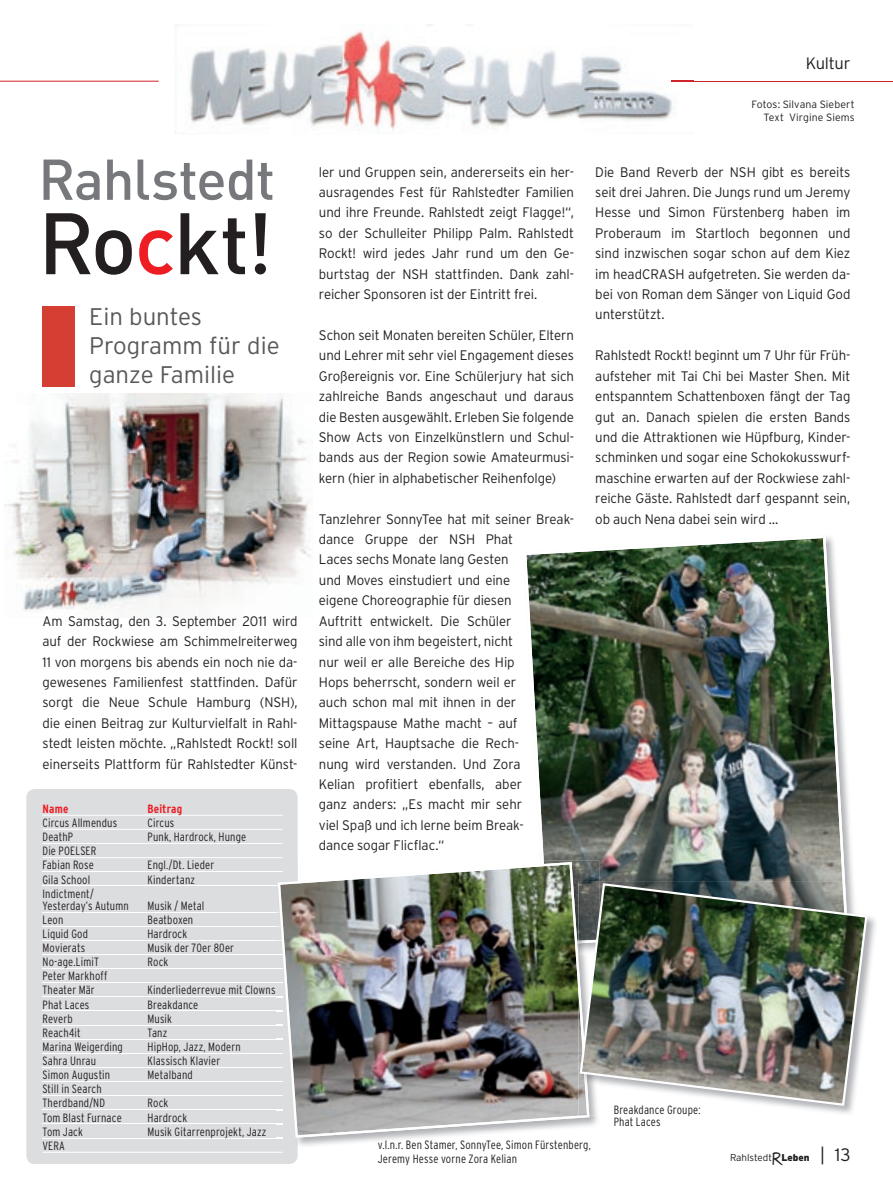
<style>
.page{position:relative;width:893px;height:1191px;background:#fff}
.page>*{position:absolute;margin:0;border:0;box-sizing:border-box;transform-origin:0 0}
.t1{font:85.65px "DIN Medium Alternate";letter-spacing:-.025em;color:#231f20}
.t2{font:56.55px "DIN Medium Alternate";letter-spacing:-.02em;color:#76787b}
.t3{font:300 24px/28.8px "Interstate";color:#57585a}
.t4{font:300 16.5px "Interstate";letter-spacing:-.015em;color:#231f20}
.t5{font:300 13.8px/20.4px "Interstate";letter-spacing:-.005em;color:#231f20;text-align:justify;scale:.96 1}
.t6{font:300 condensed 12px/14.1px "Interstate";letter-spacing:.015em;color:#231f20}
.t7{font:700 condensed 12px "Interstate";letter-spacing:.015em;color:#ee1d23}
.t8{font:300 10.5px/13.5px "Interstate";letter-spacing:.005em;color:#231f20;text-align:right}
.t9{font:300 9.9px "Interstate";color:#231f20}
.s1{color:#ee1d23}
.s2{font-family:"Veneto Handwriting";font-weight:400;font-size:19.65px}
.s3{font-weight:900}
.s4{font-size:18px}
</style>
<div class="page">
<img style="left:5px;top:393px;width:306px;height:218px">
<img style="left:526px;top:537px;width:322px;height:345px">
<hr style="left:0;top:81px;width:159px;height:1px;background:#d1232a">
<hr style="left:672px;top:81px;width:221px;height:1px;background:#d1232a">
<div style="left:43px;top:306px;width:32px;height:81px;background:#d53f33"></div>
<div style="left:26px;top:789px;width:272px;height:375px;background:#dcdddf;border-radius:9px"></div>
<hr style="left:43px;top:815px;width:240px;height:1px;background:#fff">
<hr style="left:43px;top:829px;width:240px;height:1px;background:#fff">
<hr style="left:43px;top:843px;width:240px;height:1px;background:#fff">
<hr style="left:43px;top:857px;width:240px;height:1px;background:#fff">
<hr style="left:43px;top:871px;width:240px;height:1px;background:#fff">
<hr style="left:43px;top:885px;width:240px;height:1px;background:#fff">
<hr style="left:43px;top:911px;width:240px;height:1px;background:#fff">
<hr style="left:43px;top:926px;width:240px;height:1px;background:#fff">
<hr style="left:43px;top:940px;width:240px;height:1px;background:#fff">
<hr style="left:43px;top:954px;width:240px;height:1px;background:#fff">
<hr style="left:43px;top:968px;width:240px;height:1px;background:#fff">
<hr style="left:43px;top:982px;width:240px;height:1px;background:#fff">
<hr style="left:43px;top:996px;width:240px;height:1px;background:#fff">
<hr style="left:43px;top:1010px;width:240px;height:1px;background:#fff">
<hr style="left:43px;top:1024px;width:240px;height:1px;background:#fff">
<hr style="left:43px;top:1039px;width:240px;height:1px;background:#fff">
<hr style="left:43px;top:1053px;width:240px;height:1px;background:#fff">
<hr style="left:43px;top:1067px;width:240px;height:1px;background:#fff">
<hr style="left:43px;top:1081px;width:240px;height:1px;background:#fff">
<hr style="left:43px;top:1095px;width:240px;height:1px;background:#fff">
<hr style="left:43px;top:1109px;width:240px;height:1px;background:#fff">
<hr style="left:43px;top:1123px;width:240px;height:1px;background:#fff">
<hr style="left:43px;top:1137px;width:240px;height:1px;background:#fff">
<hr style="left:43px;top:1152px;width:240px;height:1px;background:#fff">
<img style="left:277px;top:912px;width:320px;height:234px">
<img style="left:578px;top:860px;width:21px;height:22px">
<img style="left:541px;top:860px;width:37px;height:2px">
<img style="left:278px;top:862px;width:311px;height:275px">
<img style="left:175px;top:24px;width:518px;height:110px">
<svg style="left:672px;top:81px;width:21px;height:1px"></svg>
<img style="left:794px;top:917px;width:82px;height:197px">
<img style="left:589px;top:1107px;width:8px;height:8px">
<img style="left:578px;top:1107px;width:11px;height:8px">
<img style="left:578px;top:882px;width:291px;height:225px">
<h2 class="t2" style="left:38px;top:143px;width:238px">Rahlstedt</h2>
<h1 class="t1" style="left:38px;top:188px;width:236px">Ro<span class="s1">c</span>kt!</h1>
<h3 class="t3" style="left:89px;top:302px;width:192px">Ein buntes<br>Programm für die ganze Familie</h3>
<p class="t5" style="left:43px;top:610px;width:267px">Am Samstag, den 3. September 2011 wird auf der Rockwiese am Schimmelreiterweg 11 von morgens bis abends ein noch nie da&shy;gewesenes Familienfest stattfinden. Dafür sorgt die Neue Schule Hamburg (NSH), die einen Beitrag zur Kulturvielfalt in Rahl&shy;stedt leisten möchte. „Rahlstedt Rockt! soll einer seits Plattform für Rahlstedter Künst-</p>
<p class="t7" style="left:43px;top:802px;width:27px">Name</p>
<p class="t7" style="left:148px;top:802px;width:36px">Beitrag</p>
<p class="t6" style="left:43px;top:815px;width:76px">Circus Allmendus</p>
<p class="t6" style="left:148px;top:815px;width:28px">Circus</p>
<p class="t6" style="left:43px;top:829px;width:32px">DeathP</p>
<p class="t6" style="left:148px;top:829px;width:100px">Punk, Hardrock, Hunge</p>
<p class="t6" style="left:43px;top:844px;width:55px">Die POELSER<br>Fabian Rose</p>
<p class="t6" style="left:148px;top:858px;width:68px">Engl./Dt. Lieder</p>
<p class="t6" style="left:43px;top:872px;width:49px">Gila School</p>
<p class="t6" style="left:148px;top:872px;width:49px">Kindertanz</p>
<p class="t6" style="left:43px;top:887px;width:88px;line-height:12px">Indictment/<br>Yesterday’s Autumn</p>
<p class="t6" style="left:148px;top:898px;width:58px">Musik / Metal</p>
<p class="t6" style="left:43px;top:912px;width:22px">Leon</p>
<p class="t6" style="left:148px;top:912px;width:47px">Beatboxen</p>
<p class="t6" style="left:43px;top:926px;width:47px">Liquid God</p>
<p class="t6" style="left:148px;top:926px;width:41px">Hardrock</p>
<p class="t6" style="left:43px;top:940px;width:44px">Movierats</p>
<p class="t6" style="left:148px;top:940px;width:88px">Musik der 70er 80er</p>
<p class="t6" style="left:43px;top:954px;width:58px">No-age.LimiT</p>
<p class="t6" style="left:148px;top:954px;width:22px">Rock</p>
<p class="t6" style="left:43px;top:969px;width:66px">Peter Markhoff<br>Theater Mär</p>
<p class="t6" style="left:148px;top:983px;width:129px">Kinderliederrevue mit Clowns</p>
<p class="t6" style="left:43px;top:997px;width:48px">Phat Laces</p>
<p class="t6" style="left:148px;top:997px;width:52px">Breakdance</p>
<p class="t6" style="left:43px;top:1011px;width:32px">Reverb</p>
<p class="t6" style="left:148px;top:1011px;width:26px">Musik</p>
<p class="t6" style="left:43px;top:1025px;width:40px">Reach4it</p>
<p class="t6" style="left:148px;top:1025px;width:21px">Tanz</p>
<p class="t6" style="left:43px;top:1039px;width:82px">Marina Weigerding</p>
<p class="t6" style="left:148px;top:1039px;width:95px">HipHop, Jazz, Modern</p>
<p class="t6" style="left:43px;top:1053px;width:55px">Sahra Unrau</p>
<p class="t6" style="left:148px;top:1053px;width:74px">Klassisch Klavier</p>
<p class="t6" style="left:43px;top:1067px;width:69px">Simon Augustin</p>
<p class="t6" style="left:148px;top:1067px;width:47px">Metalband</p>
<p class="t6" style="left:43px;top:1082px;width:64px">Still in Search<br>Therdband/ND</p>
<p class="t6" style="left:148px;top:1096px;width:22px">Rock</p>
<p class="t6" style="left:43px;top:1110px;width:81px">Tom Blast Furnace</p>
<p class="t6" style="left:148px;top:1110px;width:41px">Hardrock</p>
<p class="t6" style="left:43px;top:1124px;width:42px">Tom Jack</p>
<p class="t6" style="left:148px;top:1124px;width:120px">Musik Gitarrenprojekt, Jazz</p>
<p class="t6" style="left:43px;top:1138px;width:24px">VERA</p>
<p class="t4" style="left:806px;top:54px;width:46px">Kultur</p>
<p class="t5" style="left:319px;top:161px;width:267px">ler und Gruppen sein, andererseits ein her&shy;ausragendes Fest für Rahlstedter Familien und ihre Freunde. Rahlstedt zeigt Flagge!“, so der Schulleiter Philipp Palm. Rahlstedt Rockt! wird jedes Jahr rund um den Ge&shy;burtstag der NSH stattfinden. Dank zahl&shy;reicher Sponsoren ist der Eintritt frei.</p>
<p class="t5" style="left:319px;top:325px;width:267px">Schon seit Monaten bereiten Schüler, Eltern und Lehrer mit sehr viel Engagement dieses Großereignis vor. Eine Schülerjury hat sich zahlreiche Bands angeschaut und daraus die Besten ausgewählt. Erleben Sie folgende Show Acts von Einzelkünstlern und Schul&shy;bands aus der Region sowie Amateurmusi&shy;kern (hier in alphabetischer Reihenfolge)</p>
<p class="t5" style="left:319px;top:508px;width:267px;text-align:left">Tanzlehrer SonnyTee hat mit seiner Break&shy;dance Gruppe der NSH Phat<br>Laces sechs Monate lang Gesten<br>und Moves einstudiert und eine<br>eigene Choreographie für diesen<br>Auftritt entwickelt. Die Schüler<br>sind alle von ihm begeistert, nicht<br>nur weil er alle Bereiche des Hip<br>Hops beherrscht, sondern weil er<br>auch schon mal mit ihnen in der<br>Mittagspause Mathe macht – auf<br>seine Art, Hauptsache die Rech-<br>nung wird verstanden. Und Zora<br>Kelian profitiert ebenfalls, aber<br>ganz anders: „Es macht mir sehr<br>viel Spaß und ich lerne beim Break-<br>dance sogar Flicflac.“</p>
<p class="t8" style="left:752px;top:97px;width:105px">Fotos: Silvana Siebert<br>Text Virgine Siems</p>
<p class="t5" style="left:595px;top:161px;width:267px">Die Band Reverb der NSH gibt es bereits seit drei Jahren. Die Jungs rund um Jeremy Hesse und Simon Fürstenberg haben im Proberaum im Startloch begonnen und sind inzwischen sogar schon auf dem Kiez im headCRASH aufgetreten. Sie werden da&shy;bei von Roman dem Sänger von Liquid God unterstützt.</p>
<p class="t5" style="left:595px;top:345px;width:267px">Rahlstedt Rockt! beginnt um 7 Uhr für Früh&shy;aufsteher mit Tai Chi bei Master Shen. Mit entspanntem Schattenboxen fängt der Tag gut an. Danach spielen die ersten Bands und die Attraktionen wie Hüpfburg, Kinder&shy;schminken und sogar eine Schokokusswurf&shy;maschine erwarten auf der Rockwiese zahl&shy;reiche Gäste. Rahlstedt darf gespannt sein, ob auch Nena dabei sein wird …</p>
<p class="t6" style="left:614px;top:1103px;width:88px;line-height:12px">Breakdance Groupe:<br>Phat Laces</p>
<p class="t6" style="left:378px;top:1137px;width:215px">v.l.n.r. Ben Stamer, SonnyTee, Simon Fürstenberg,<br>Jeremy Hesse vorne Zora Kelian</p>
<p class="t9" style="left:730px;top:1151px;width:122px">Rahlstedt<span class="s2">R</span><span class="s3">Leben</span> <span class="s4">| 13</span></p>
</div>
